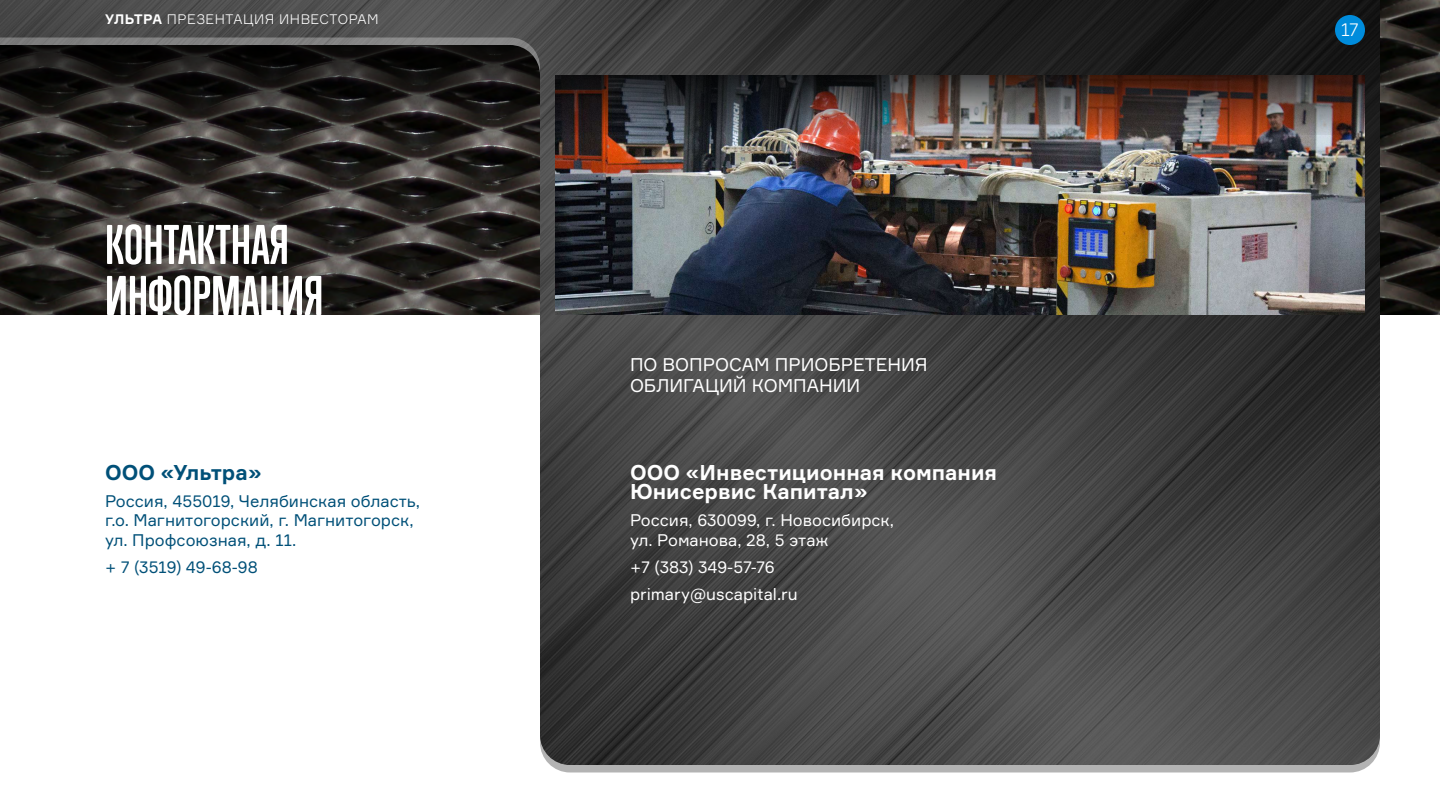
<style>
.page{position:relative;width:1440px;height:810px;background:#fff}
.page>*{position:absolute;margin:0;border:0;box-sizing:border-box;transform-origin:0 0}
.t1{font:700 51px/51px "Trump Soft Pro";color:#fff}
.t2{font:700 21px/19.5px "Formular";color:#fff}
.t3{font:700 21px "Formular";color:#005078}
.t4{font:18px/21px "Formular";color:#fff}
.t5{font:300 18px "Formular";color:#fff}
.t6{font:16.5px/19.5px "Formular";color:#005078}
.t7{font:16.5px/19.5px "Formular";color:#fff}
.t8{font:300 13.5px "Formular";letter-spacing:.04em;color:#fff}
.s1{font-weight:700}
</style>
<div class="page">
<img style="left:1380px;top:0;width:60px;height:315px">
<img style="left:0;top:0;width:1380px;height:735px">
<svg style="left:0;top:38px;width:540px;height:37px;background:#272626"></svg>
<div style="left:1335px;top:15px;width:30px;height:30px;background:#008cdc;border-radius:50%"></div>
<svg style="left:540px;top:735px;width:840px;height:38px;background:#626262"></svg>
<img style="left:555px;top:135px;width:810px;height:180px">
<img style="left:555px;top:75px;width:810px;height:60px">
<p class="t8" style="left:105px;top:11px;width:275px"><span class="s1">УЛЬТРА</span> ПРЕЗЕНТАЦИЯ ИНВЕСТОРАМ</p>
<h1 class="t1" style="left:105px;top:219px;width:220px">КОНТАКТНАЯ<br>ИНФОРМАЦИЯ</h1>
<p class="t3" style="left:105px;top:459px;width:158px">ООО «Ультра»</p>
<p class="t6" style="left:105px;top:491px;width:317px">Россия, 455019, Челябинская область, г.о. Магнитогорский, г. Магнитогорск, ул. Профсоюзная, д. 11.</p>
<p class="t6" style="left:105px;top:557px;width:154px">+ 7 (3519) 49-68-98</p>
<p class="t4" style="left:630px;top:354px;width:299px">ПО ВОПРОСАМ ПРИОБРЕТЕНИЯ<br>ОБЛИГАЦИЙ КОМПАНИИ</p>
<p class="t2" style="left:630px;top:462px;width:369px">ООО «Инвестиционная компания<br>Юнисервис Капитал»</p>
<p class="t7" style="left:630px;top:511px;width:266px">Россия, 630099, г. Новосибирск, ул. Романова, 28, 5 этаж</p>
<p class="t7" style="left:630px;top:553px;width:169px;line-height:27px">+7 (383) 349-57-76 primary@uscapital.ru</p>
<p class="t5" style="left:1341px;top:19px;width:19px">17</p>
</div>
